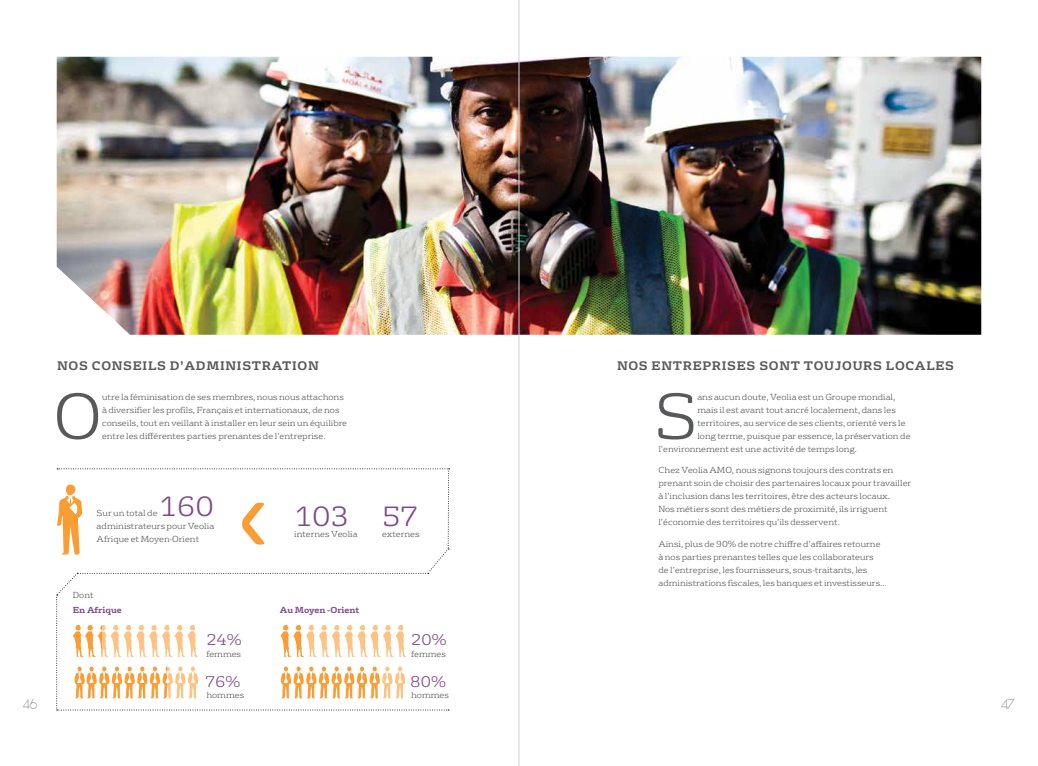
<style>
.page{position:relative;width:1038px;height:766px;background:#fff}
.page>*{position:absolute;margin:0;border:0;box-sizing:border-box;transform-origin:0 0}
.t1{font:92px "FS Rufus";color:#f99d34}
.t2{font:300 62.7px "FS Rufus";color:#58595b}
.t3{font:300 27px "FS Rufus";color:#80498c}
.t4{font:300 15px "FS Rufus";color:#80498c}
.t5{font:300 14px "Geosans";color:#939598}
.t6{font:700 12px "FS Rufus";letter-spacing:.06em;color:#58595b}
.t7{font:300 8.5px/13px "FS Rufus";color:#58595b}
.t8{font:700 8.5px "FS Rufus";color:#80498c}
</style>
<div class="page">
<img style="left:57px;top:57px;width:924px;height:277px">
<svg style="left:56px;top:468px;width:393px;height:242px"></svg>
<hr style="left:518px;top:0;width:1px;height:765px;background:#d1d3d4">
<h3 class="t6" style="left:57px;top:355px;width:263px">NOS CONSEILS D’ADMINISTRATION</h3>
<h3 class="t6" style="left:617px;top:355px;width:338px">NOS ENTREPRISES SONT TOUJOURS LOCALES</h3>
<h2 class="t2" style="left:53px;top:366px;width:50px">O</h2>
<p class="t7" style="left:102px;top:389px;width:247px">utre la féminisation de ses membres, nous nous attachons à diversifier les profils, Français et internationaux, de nos conseils, tout en veillant à installer en leur sein un équilibre entre les différentes parties prenantes de l’entreprise.</p>
<h3 class="t3" style="left:159px;top:485px;width:56px">160</h3>
<p class="t7" style="left:97px;top:518px;width:119px">administrateurs pour Veolia<br>Afrique et Moyen-Orient</p>
<p class="t7" style="left:97px;top:505px;width:62px">Sur un total de</p>
<h1 class="t1" style="left:235px;top:438px;width:37px">‹</h1>
<h3 class="t3" style="left:295px;top:495px;width:55px">103</h3>
<p class="t7" style="left:294px;top:527px;width:65px">internes Veolia</p>
<h3 class="t3" style="left:382px;top:495px;width:37px">57</h3>
<p class="t7" style="left:382px;top:527px;width:39px">externes</p>
<h2 class="t2" style="left:654px;top:366px;width:44px">S</h2>
<p class="t7" style="left:697px;top:389px;width:199px">ans aucun doute, Veolia est un Groupe mondial,</p>
<p class="t7" style="left:697px;top:402px;width:200px">mais il est avant tout ancré localement, dans les</p>
<p class="t7" style="left:697px;top:415px;width:210px">territoires, au service de ses clients, orienté vers le</p>
<p class="t7" style="left:697px;top:428px;width:215px">long terme, puisque par essence, la préservation de</p>
<p class="t7" style="left:658px;top:441px;width:200px">l’environnement est une activité de temps long.</p>
<p class="t7" style="left:658px;top:463px;width:254px">Chez Veolia AMO, nous signons toujours des contrats en prenant soin de choisir des partenaires locaux pour travailler à l’inclusion dans les territoires, être des acteurs locaux.<br>Nos métiers sont des métiers de proximité, ils irriguent l’économie des territoires qu’ils desservent.</p>
<p class="t7" style="left:658px;top:536px;width:230px">Ainsi, plus de 90% de notre chiffre d’affaires retourne à nos parties prenantes telles que les collaborateurs<br>de l’entreprise, les fournisseurs, sous-traitants, les administrations fiscales, les banques et investisseurs...</p>
<p class="t7" style="left:73px;top:587px;width:22px">Dont</p>
<p class="t8" style="left:73px;top:602px;width:50px">En Afrique</p>
<p class="t8" style="left:280px;top:602px;width:81px">Au Moyen -Orient</p>
<h3 class="t4" style="left:206px;top:627px;width:37px">24%</h3>
<h3 class="t4" style="left:411px;top:627px;width:37px">20%</h3>
<h3 class="t4" style="left:205px;top:669px;width:36px">76%</h3>
<h3 class="t4" style="left:410px;top:669px;width:37px">80%</h3>
<p class="t7" style="left:206px;top:646px;width:36px">femmes</p>
<p class="t7" style="left:411px;top:646px;width:36px">femmes</p>
<p class="t7" style="left:206px;top:688px;width:39px">hommes</p>
<p class="t7" style="left:411px;top:688px;width:39px">hommes</p>
<h3 class="t5" style="left:22px;top:696px;width:17px">46</h3>
<h3 class="t5" style="left:1000px;top:696px;width:16px">47</h3>
</div>
